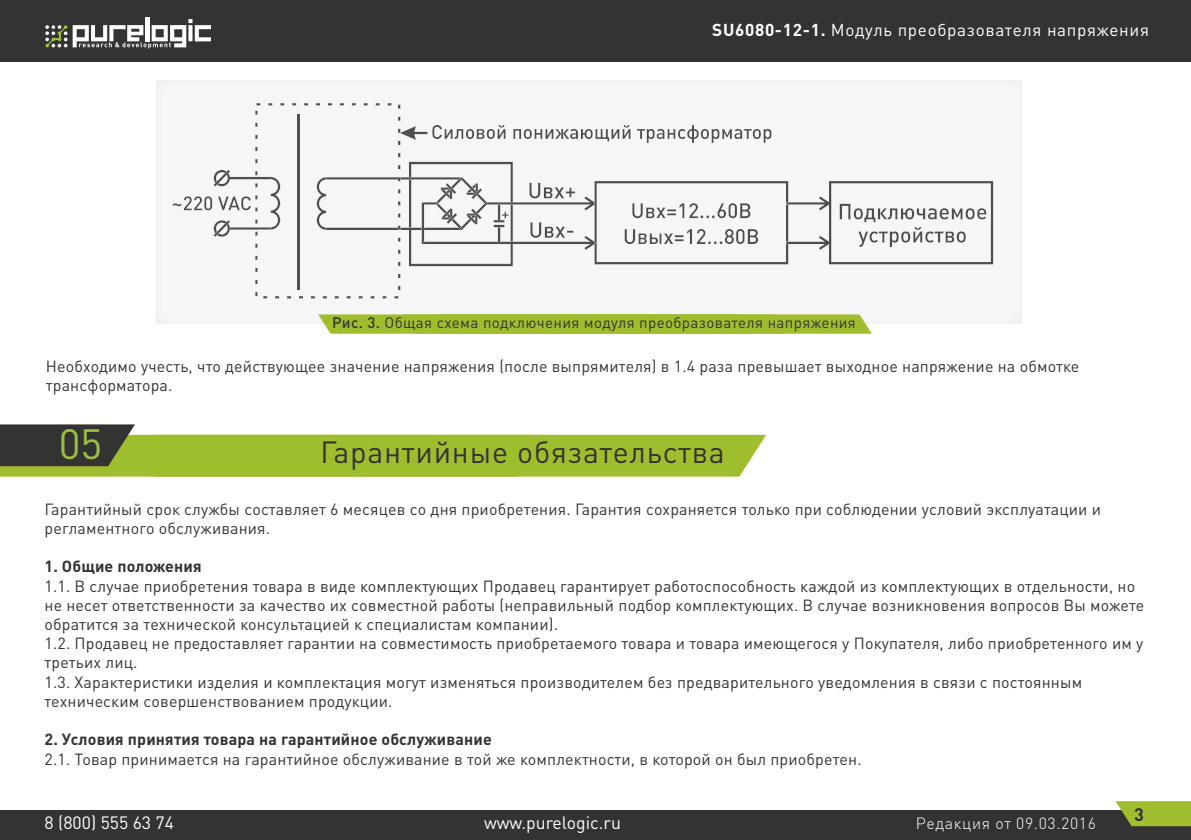
<style>
.page{position:relative;width:1191px;height:840px;background:#fff}
.page>*{position:absolute;margin:0;border:0;box-sizing:border-box;transform-origin:0 0}
.t1{font:41.8px "DIN Pro";color:#98c144}
.t2{font:30.2px "DIN Pro";letter-spacing:.025em;color:#333334}
.t3{font:700 18px "DIN Pro";color:#333334}
.t4{font:17.6px "DIN Pro";color:#fff}
.t5{font:17px "DIN Pro";letter-spacing:.04em;color:#fff}
.t6{font:16px/19.2px "DIN Pro";letter-spacing:.01em;color:#333334}
.t7{font:700 16px "DIN Pro";letter-spacing:.01em;color:#333334}
.t8{font:300 16px "DIN Pro";letter-spacing:.04em;color:#fff}
.t9{font:15.2px "DIN Pro";letter-spacing:.025em;color:#333334}
.s1{font-weight:700}
.s2{font-weight:500}
</style>
<div class="page">
<div style="left:0;top:0;width:1191px;height:61px;background:#333334"></div>
<hr style="left:145px;top:17px;width:4px;height:24px;background:#fff">
<svg style="left:45px;top:25px;width:22px;height:22px"></svg>
<svg style="left:73px;top:19px;width:138px;height:30px"></svg>
<div style="left:0;top:810px;width:1191px;height:29px;background:#333334"></div>
<svg style="left:1115px;top:801px;width:76px;height:24px;background:#97b232"></svg>
<div style="left:140px;top:66px;width:898px;height:260px;background:#000;opacity:.05"></div>
<svg style="left:0;top:424px;width:766px;height:52px"></svg>
<div style="left:318px;top:314px;width:554px;height:19px;background:#9fbe2d"></div>
<p class="t5" style="left:712px;top:18px;width:438px"><span class="s1">SU6080-12-1.</span> Модуль преобразователя напряжения</p>
<p class="t9" style="left:332px;top:312px;width:525px"><span class="s2">Рис. 3.</span> Общая схема подключения модуля преобразователя напряжения</p>
<p class="t6" style="left:46px;top:356px;width:1035px">Необходимо учесть, что действующее значение напряжения (после выпрямителя) в 1.4 раза превышает выходное напряжение на обмотке трансформатора.</p>
<h1 class="t1" style="left:59px;top:415px;width:45px">05</h1>
<h2 class="t2" style="left:320px;top:431px;width:406px">Гарантийные обязательства</h2>
<p class="t6" style="left:45px;top:498px;width:1058px">Гарантийный срок службы составляет 6 месяцев со дня приобретения. Гарантия сохраняется только при соблюдении условий эксплуатации и регламентного обслуживания.</p>
<p class="t7" style="left:45px;top:555px;width:159px">1. Общие положения</p>
<p class="t6" style="left:45px;top:575px;width:1101px">1.1. В случае приобретения товара в виде комплектующих Продавец гарантирует работоспособность каждой из комплектующих в отдельности, но не несет ответственности за качество их совместной работы (неправильный подбор комплектующих. В случае возникновения вопросов Вы можете обратится за технической консультацией к специалистам компании).<br>1.2. Продавец не предоставляет гарантии на совместимость приобретаемого товара и товара имеющегося у Покупателя, либо приобретенного им у третьих лиц.<br>1.3. Характеристики изделия и комплектация могут изменяться производителем без предварительного уведомления в связи с постоянным техническим совершенствованием продукции.</p>
<p class="t7" style="left:45px;top:728px;width:449px">2. Условия принятия товара на гарантийное обслуживание</p>
<p class="t6" style="left:45px;top:748px;width:818px">2.1. Товар принимается на гарантийное обслуживание в той же комплектности, в которой он был приобретен.</p>
<p class="t4" style="left:45px;top:810px;width:131px">8 (800) 555 63 74</p>
<p class="t4" style="left:484px;top:810px;width:138px">www.purelogic.ru</p>
<p class="t8" style="left:916px;top:813px;width:182px">Редакция от 09.03.2016</p>
<p class="t3" style="left:1134px;top:801px;width:11px">3</p>
</div>
